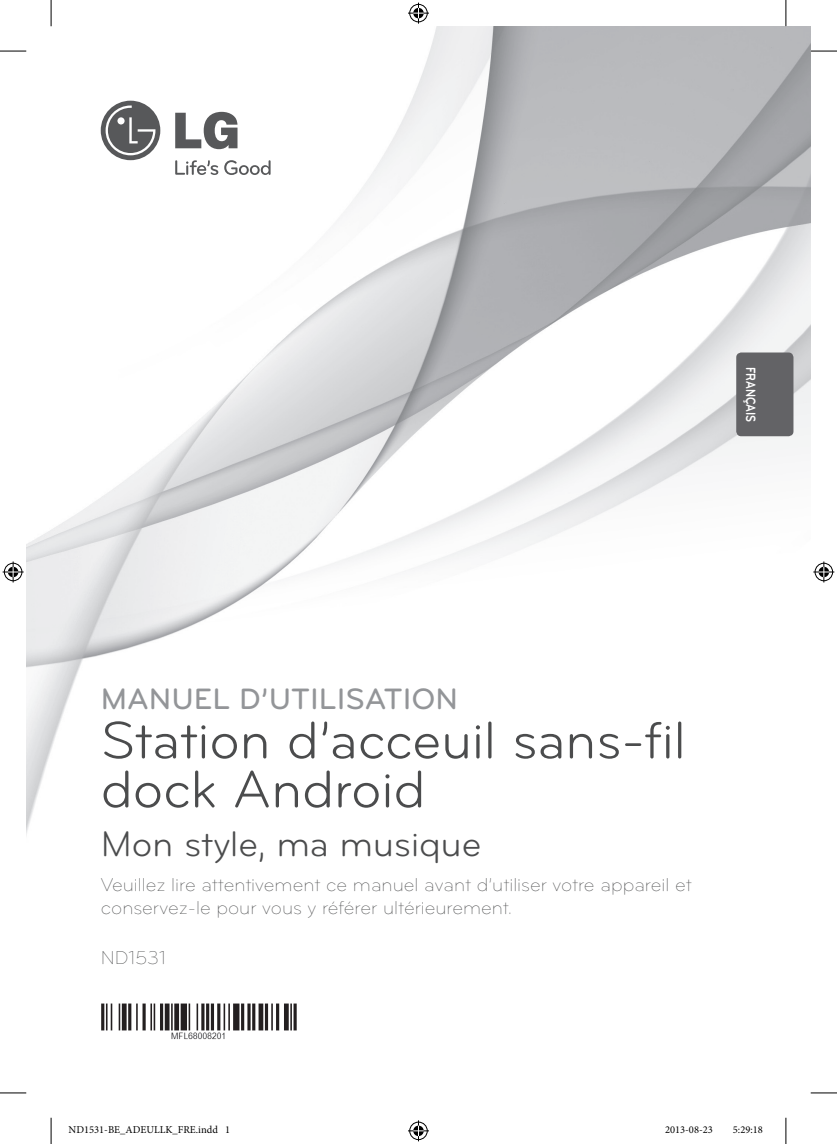
<style>
.page{position:relative;width:837px;height:1144px;background:#fff}
.page>*{position:absolute;margin:0;border:0;box-sizing:border-box;transform-origin:0 0}
.t1{font:54.25px/49px "Bryant LG";color:#4b4c4d}
.t2{font:36.75px "Bryant LG";color:#4b4c4d}
.t3{font:500 30.62px "Bryant LG";color:#939598}
.t4{font:300 19.25px/23.1px "Bryant LG";color:#4b4c4d}
.t5{font:700 14px "Bryant LG";color:#fff;scale:.8 1}
.t6{font:10.5px "Minion Pro";color:#000}
</style>
<div class="page">
<img style="left:26px;top:26px;width:784px;height:1092px">
<svg style="left:175px;top:160px;width:43px;height:15px"></svg>
<svg style="left:224px;top:160px;width:46px;height:15px"></svg>
<svg style="left:175px;top:112px;width:62px;height:37px"></svg>
<div style="left:101px;top:101px;width:59px;height:59px;background:#57585a;border-radius:50%"></div>
<svg style="left:106px;top:106px;width:49px;height:49px"></svg>
<img style="left:101px;top:999px;width:198px;height:44px">
<div style="left:736px;top:352px;width:57px;height:84px;background:#636366;border-radius:5px"></div>
<svg style="left:0;top:51px;width:26px;height:1px"></svg>
<svg style="left:810px;top:51px;width:26px;height:1px"></svg>
<svg style="left:0;top:1092px;width:26px;height:1px"></svg>
<svg style="left:810px;top:1092px;width:26px;height:1px"></svg>
<svg style="left:51px;top:0;width:1px;height:26px"></svg>
<svg style="left:51px;top:1118px;width:1px;height:26px"></svg>
<svg style="left:785px;top:0;width:1px;height:26px"></svg>
<svg style="left:785px;top:1118px;width:1px;height:26px"></svg>
<svg style="left:408px;top:3px;width:21px;height:21px"></svg>
<svg style="left:408px;top:1120px;width:21px;height:21px"></svg>
<svg style="left:3px;top:561px;width:21px;height:21px"></svg>
<svg style="left:813px;top:561px;width:21px;height:21px"></svg>
<p class="t5" style="left:759px;top:367px;width:71px;rotate:90deg">FRANÇAIS</p>
<h3 class="t3" style="left:101px;top:680px;width:359px">MANUEL D’UTILISATION</h3>
<h1 class="t1" style="left:101px;top:716px;width:586px">Station d’acceuil sans-fil dock Android</h1>
<h2 class="t2" style="left:101px;top:822px;width:382px">Mon style, ma musique</h2>
<p class="t4" style="left:101px;top:873px;width:592px">Veuillez lire attentivement ce manuel avant d’utiliser votre appareil et conservez-le pour vous y référer ultérieurement.</p>
<p class="t4" style="left:101px;top:946px;width:67px">ND1531</p>
<p class="t6" style="left:69px;top:1123px;width:163px">ND1531-BE_ADEULLK_FRE.indd 1</p>
<p class="t6" style="left:664px;top:1123px;width:49px">2013-08-23</p>
<p class="t6" style="left:732px;top:1123px;width:31px">5:29:18</p>
</div>
